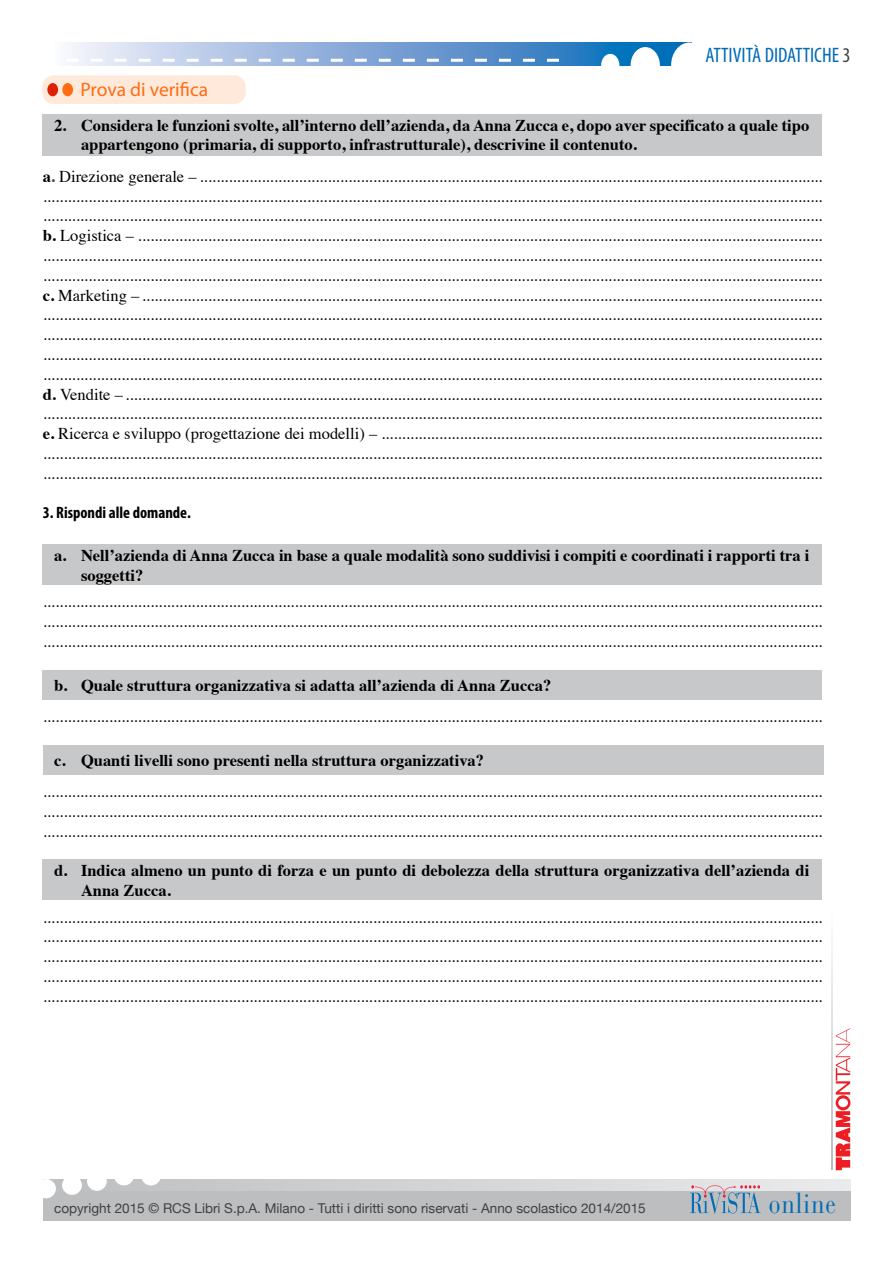
<style>
.page{position:relative;width:893px;height:1263px;background:#fff}
.page>*{position:absolute;margin:0;border:0;box-sizing:border-box;transform-origin:0 0}
.t1{font:28.35px "Bauer Bodoni";letter-spacing:.05em;color:#006bb6;scale:.83 1}
.t2{font:condensed 21px "Myriad Pro";color:#006bb6}
.t3{font:19.5px "Myriad Pro";color:#ff6c11}
.t4{font:16.5px/19.8px "Times";color:#000;text-align:justify}
.t5{font:700 16.5px/19.8px "Times";color:#000}
.t6{font:700 condensed 16.5px "Myriad Pro";color:#000}
.t7{font:13.5px "Helvetica Neue";color:#414042}
.s1{color:#414042}
.s2{font-weight:700}
.s3{font-weight:700;color:#414042}
</style>
<div class="page">
<svg style="left:69px;top:43px;width:617px;height:22px;background:#7fa9d7"></svg>
<div style="left:671px;top:43px;width:37px;height:45px;background:#fff;border-radius:50%"></div>
<div style="left:631px;top:47px;width:29px;height:36px;background:#fff;border-radius:50%"></div>
<div style="left:601px;top:54px;width:18px;height:23px;background:#fff;border-radius:50%"></div>
<svg style="left:69px;top:59px;width:490px;height:3px"></svg>
<div style="left:43px;top:1179px;width:808px;height:41px;background:#bcbec0"></div>
<svg style="left:836px;top:1028px;width:14px;height:142px"></svg>
<div style="left:36px;top:1179px;width:20px;height:19px;background:#fff;border-radius:50%"></div>
<div style="left:62px;top:1175px;width:20px;height:20px;background:#fff;border-radius:50%"></div>
<div style="left:87px;top:1171px;width:20px;height:20px;background:#fff;border-radius:50%"></div>
<svg style="left:43px;top:1179px;width:808px;height:11px"></svg>
<svg style="left:690px;top:1185px;width:71px;height:29px"></svg>
<hr style="left:832px;top:881px;width:1px;height:289px;background:#000">
<div style="left:42px;top:75px;width:204px;height:29px;background:#ffe9db;border-radius:12px"></div>
<div style="left:47px;top:83px;width:11px;height:13px;background:#dc2204;border-radius:50%"></div>
<div style="left:62px;top:83px;width:11px;height:13px;background:#ff6c11;border-radius:50%"></div>
<div style="left:43px;top:114px;width:779px;height:41px;background:#c7c8ca"></div>
<div style="left:43px;top:544px;width:779px;height:41px;background:#c7c8ca"></div>
<div style="left:43px;top:670px;width:779px;height:30px;background:#c7c8ca"></div>
<div style="left:43px;top:745px;width:780px;height:30px;background:#c7c8ca"></div>
<div style="left:43px;top:859px;width:779px;height:41px;background:#c7c8ca"></div>
<p class="t2" style="left:706px;top:42px;width:147px">ATTIVITÀ DIDATTICHE <span class="s1">3</span></p>
<p class="t3" style="left:81px;top:78px;width:129px">Prova di verifica</p>
<p class="t5" style="left:81px;top:113px;width:730px;text-indent:-27px">2. Considera le funzioni svolte, all’interno dell’azienda, da Anna Zucca e, dopo aver specificato a quale tipo appartengono (primaria, di supporto, infrastrutturale), descrivine il contenuto.</p>
<p class="t4" style="left:43px;top:165px;width:781px"><span class="s2">a</span><span class="s3">.</span> Direzione generale – ....................................................................................................................................................... ............................................................................................................................................................................................. ............................................................................................................................................................................................. <span class="s2">b.</span> Logistica – ...................................................................................................................................................................... ............................................................................................................................................................................................. ............................................................................................................................................................................................. <span class="s2">c.</span> Marketing – ..................................................................................................................................................................... ............................................................................................................................................................................................. ............................................................................................................................................................................................. ............................................................................................................................................................................................. ............................................................................................................................................................................................. <span class="s2">d.</span> Vendite – ......................................................................................................................................................................... ............................................................................................................................................................................................. <span class="s2">e.</span> Ricerca e sviluppo (progettazione dei modelli) – ........................................................................................................... ............................................................................................................................................................................................. .............................................................................................................................................................................................</p>
<p class="t6" style="left:43px;top:503px;width:150px">3. Rispondi alle domande.</p>
<p class="t5" style="left:81px;top:544px;width:730px;text-indent:-27px">a. Nell’azienda di Anna Zucca in base a quale modalità sono suddivisi i compiti e coordinati i rapporti tra i soggetti?</p>
<p class="t4" style="left:43px;top:590px;width:781px">............................................................................................................................................................................................. ............................................................................................................................................................................................. .............................................................................................................................................................................................</p>
<p class="t5" style="left:54px;top:674px;width:499px">b. Quale struttura organizzativa si adatta all’azienda di Anna Zucca?</p>
<p class="t4" style="left:43px;top:705px;width:781px">.............................................................................................................................................................................................</p>
<p class="t5" style="left:54px;top:749px;width:432px">c. Quanti livelli sono presenti nella struttura organizzativa?</p>
<p class="t4" style="left:43px;top:780px;width:781px">............................................................................................................................................................................................. ............................................................................................................................................................................................. .............................................................................................................................................................................................</p>
<p class="t5" style="left:81px;top:859px;width:730px;text-indent:-27px">d. Indica almeno un punto di forza e un punto di debolezza della struttura organizzativa dell’azienda di<br>Anna Zucca.</p>
<p class="t4" style="left:43px;top:906px;width:781px">............................................................................................................................................................................................. ............................................................................................................................................................................................. ............................................................................................................................................................................................. ............................................................................................................................................................................................. .............................................................................................................................................................................................</p>
<p class="t7" style="left:54px;top:1198px;width:593px">copyright 2015 © RCS Libri S.p.A. Milano - Tutti i diritti sono riservati - Anno scolastico 2014/2015</p>
<h1 class="t1" style="left:769px;top:1186px;width:82px">online</h1>
</div>
